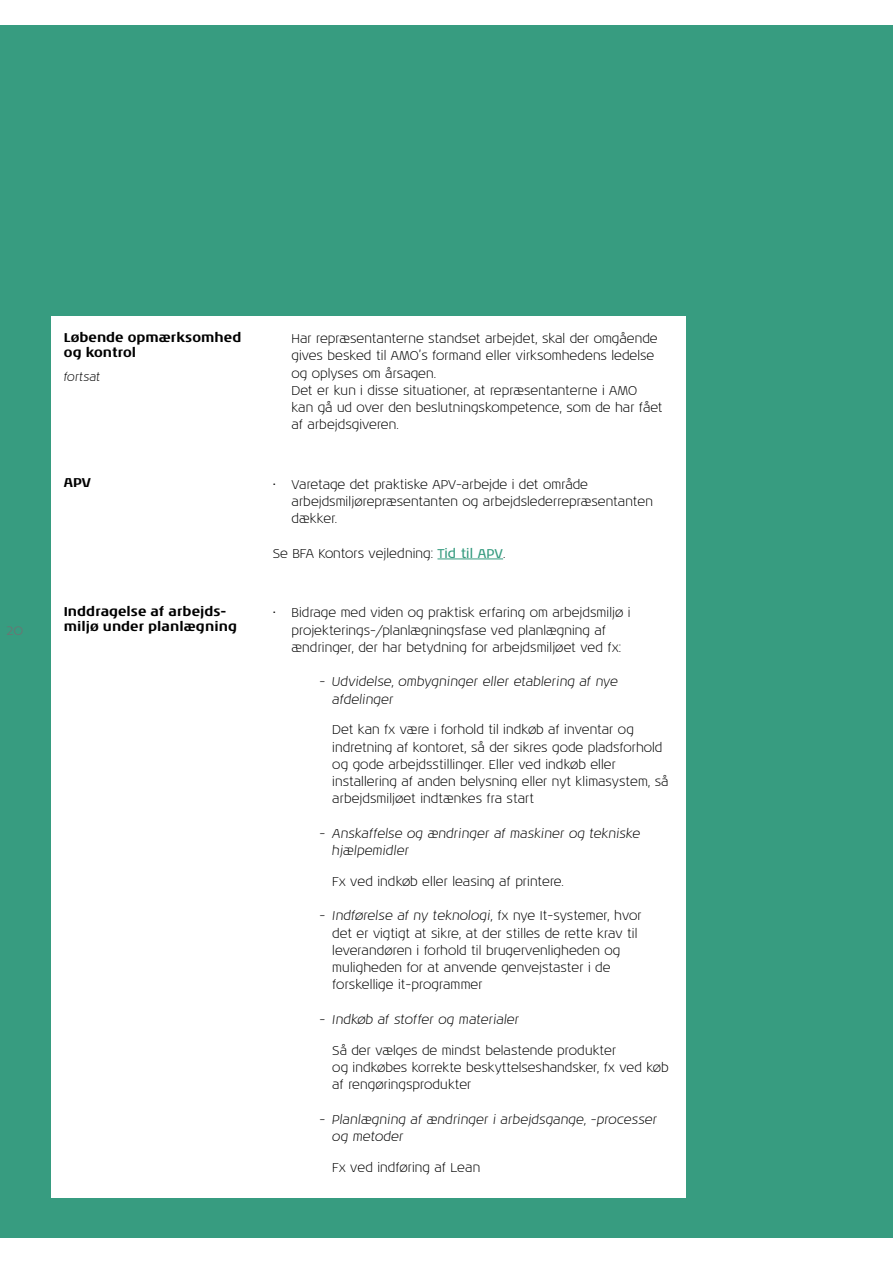
<style>
.page{position:relative;width:893px;height:1263px;background:#fff}
.page>*{position:absolute;margin:0;border:0;box-sizing:border-box;transform-origin:0 0}
.t1{font:300 15px "Noa LT Std";color:#707172}
.t2{font:300 13.05px/17.2px "Noa LT Std";color:#000}
.t3{font:italic 300 13.05px/17.2px "Noa LT Std";color:#000}
.t4{font:700 13.05px/15.6px "Noa LT Std";letter-spacing:.005em;color:#000}
.t5{font:italic 300 12px "Noa LT Std";color:#000}
.s1{font-weight:400;color:#379c80}
.s2{font-style:normal}
.s3{font-style:italic}
</style>
<div class="page">
<div style="left:0;top:26px;width:893px;height:1212px;background:#379c80"></div>
<div style="left:260px;top:461px;width:426px;height:128px;background:#fff"></div>
<hr style="left:437px;top:559px;width:66px;height:1px;background:#379c80">
<div style="left:51px;top:461px;width:208px;height:128px;background:#fff"></div>
<div style="left:260px;top:590px;width:426px;height:608px;background:#fff"></div>
<div style="left:51px;top:590px;width:208px;height:608px;background:#fff"></div>
<div style="left:260px;top:316px;width:426px;height:144px;background:#fff"></div>
<div style="left:51px;top:316px;width:208px;height:144px;background:#fff"></div>
<p class="t1" style="left:6px;top:621px;width:19px">20</p>
<p class="t4" style="left:64px;top:330px;width:179px">Løbende opmærksomhed og kontrol</p>
<p class="t5" style="left:64px;top:369px;width:38px">fortsat</p>
<p class="t2" style="left:292px;top:330px;width:373px">Har repræsentanterne standset arbejdet, skal der omgående gives besked til AMO’s formand eller virksomhedens ledelse og oplyses om årsagen.<br>Det er kun i disse situationer, at repræsentanterne i AMO<br>kan gå ud over den beslutningskompetence, som de har fået af arbejdsgiveren.</p>
<p class="t4" style="left:64px;top:475px;width:10px">APV</p>
<p class="t2" style="left:292px;top:476px;width:363px;text-indent:-19px">• Varetage det praktiske APV-arbejde i det område arbejdsmiljørepræsentanten og arbejdslederrepræsentanten dækker.</p>
<p class="t2" style="left:273px;top:545px;width:234px">Se BFA Kontors vejledning: <span class="s1">Tid til APV</span>.</p>
<p class="t4" style="left:64px;top:604px;width:175px">Inddragelse af arbejds&shy;miljø under planlægning</p>
<p class="t2" style="left:292px;top:604px;width:341px;text-indent:-19px">• Bidrage med viden og praktisk erfaring om arbejdsmiljø i projekterings-/planlægningsfase ved planlægning af ændringer, der har betydning for arbejdsmiljøet ved fx:</p>
<p class="t3" style="left:332px;top:673px;width:287px;text-indent:-13px"><span class="s2">-</span> Udvidelse, ombygninger eller etablering af nye afdelinger</p>
<p class="t2" style="left:332px;top:721px;width:338px">Det kan fx være i forhold til indkøb af inventar og indretning af kontoret, så der sikres gode pladsforhold og gode arbejdsstillinger. Eller ved indkøb eller installering af anden belysning eller nyt klimasystem, så arbejdsmiljøet indtænkes fra start</p>
<p class="t3" style="left:332px;top:825px;width:310px;text-indent:-13px"><span class="s2">-</span> Anskaffelse og ændringer af maskiner og tekniske hjælpemidler</p>
<p class="t2" style="left:332px;top:873px;width:233px">Fx ved indkøb eller leasing af printere.</p>
<p class="t2" style="left:332px;top:907px;width:311px;text-indent:-13px">- <span class="s3">Indførelse af ny teknologi,</span> fx nye It-systemer, hvor det er vigtigt at sikre, at der stilles de rette krav til leverandøren i forhold til brugervenligheden og muligheden for at anvende genvejstaster i de forskellige it-programmer</p>
<p class="t3" style="left:320px;top:1011px;width:201px"><span class="s2">-</span> Indkøb af stoffer og materialer</p>
<p class="t2" style="left:332px;top:1042px;width:338px">Så der vælges de mindst belastende produkter<br>og indkøbes korrekte beskyttelseshandsker, fx ved køb af rengøringsprodukter</p>
<p class="t3" style="left:332px;top:1111px;width:327px;text-indent:-13px"><span class="s2">-</span> Planlægning af ændringer i arbejdsgange, -processer og metoder</p>
<p class="t2" style="left:332px;top:1159px;width:150px">Fx ved indføring af Lean</p>
</div>
